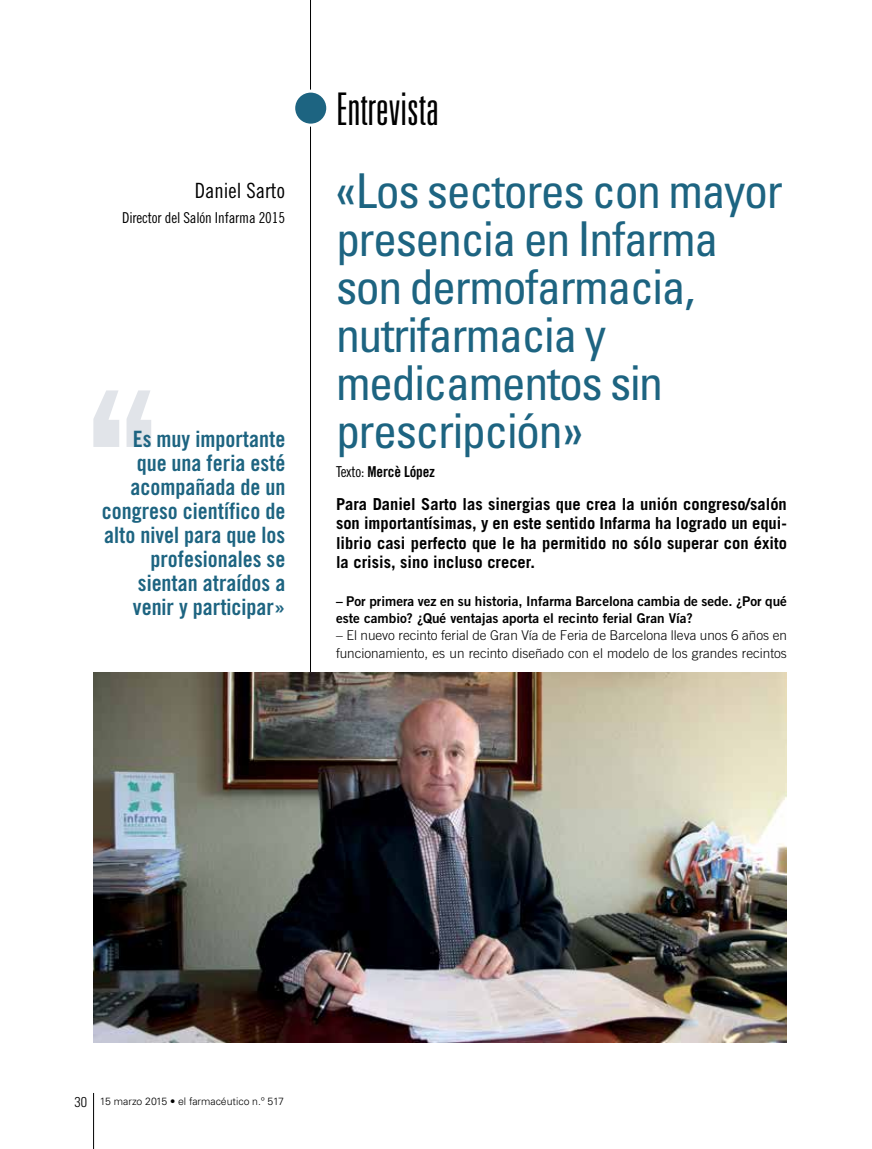
<style>
.page{position:relative;width:872px;height:1149px;background:#fff}
.page>*{position:absolute;margin:0;border:0;box-sizing:border-box;transform-origin:0 0}
.t1{font:condensed 48px/48px "Univers LT Std";letter-spacing:-.03em;color:#1d6481}
.t2{font:300 ultra-condensed 45px "Univers LT Std";color:#000}
.t3{font:22.5px/24px "Trade Gothic LT Std Bd Cn 20";color:#1d6481;text-align:right}
.t4{font:21px "Trade Gothic LT Std Cn 18";color:#000}
.t5{font:700 16.5px/19.5px "Trade Gothic LT Std";color:#000;text-align:justify}
.t6{font:15px "Trade Gothic LT Std Cn 18";letter-spacing:-.01em;color:#000}
.t7{font:15px "Trade Gothic LT Std Bd Cn 20";letter-spacing:-.01em;color:#000}
.t8{font:300 condensed 14.25px "Univers LT Std";color:#000}
.t9{font:300 13.5px/17.2px "Trade Gothic LT Std";color:#000}
.t10{font:13.5px/17.2px "Trade Gothic LT Std Bd 2";color:#000}
.t11{font:300 10.5px "Univers LT Std";color:#000}
.s1{font-family:"Trade Gothic LT Std Cn 18"}
</style>
<div class="page">
<hr style="left:93px;top:1092px;width:1px;height:56px;background:#000">
<hr style="left:310px;top:0;width:1px;height:1042px;background:#000">
<div style="left:294px;top:91px;width:34px;height:34px;background:#1d6481;border-radius:50%"></div>
<div style="left:292px;top:90px;width:37px;height:37px;border:3px solid #fff;border-radius:50%"></div>
<svg style="left:126px;top:390px;width:25px;height:57px"></svg>
<svg style="left:93px;top:390px;width:26px;height:57px"></svg>
<img style="left:94px;top:672px;width:693px;height:370px">
<p class="t4" style="left:195px;top:178px;width:92px">Daniel Sarto</p>
<p class="t6" style="left:122px;top:209px;width:164px">Director del Salón Infarma 2015</p>
<h3 class="t3" style="left:102px;top:426px;width:185px">Es muy importante que una feria esté acompañada de un congreso científico de alto nivel para que los profesionales se sientan atraídos a venir y participar»</h3>
<h2 class="t2" style="left:336px;top:85px;width:104px">Entrevista</h2>
<h1 class="t1" style="left:336px;top:166px;width:448px">«Los sectores con mayor presencia en Infarma son dermofarmacia, nutrifarmacia y medicamentos sin prescripción»</h1>
<p class="t7" style="left:336px;top:462px;width:101px"><span class="s1">Texto:</span> Mercè López</p>
<p class="t5" style="left:336px;top:493px;width:452px">Para Daniel Sarto las sinergias que crea la unión congreso/salón son importantísimas, y en este sentido Infarma ha logrado un equi&shy;librio casi perfecto que le ha permitido no sólo superar con éxito la crisis, sino incluso crecer.</p>
<p class="t10" style="left:336px;top:592px;width:452px">– Por primera vez en su historia, Infarma Barcelona cambia de sede. ¿Por qué este cambio? ¿Qué ventajas aporta el recinto ferial Gran Vía?</p>
<p class="t9" style="left:336px;top:626px;width:452px">– El nuevo recinto ferial de Gran Vía de Feria de Barcelona lleva unos 6 años en funcionamiento, es un recinto diseñado con el modelo de los grandes recintos</p>
<p class="t8" style="left:75px;top:1092px;width:14px">30</p>
<p class="t11" style="left:100px;top:1094px;width:186px">15 marzo 2015 • el farmacéutico n.º 517</p>
</div>
